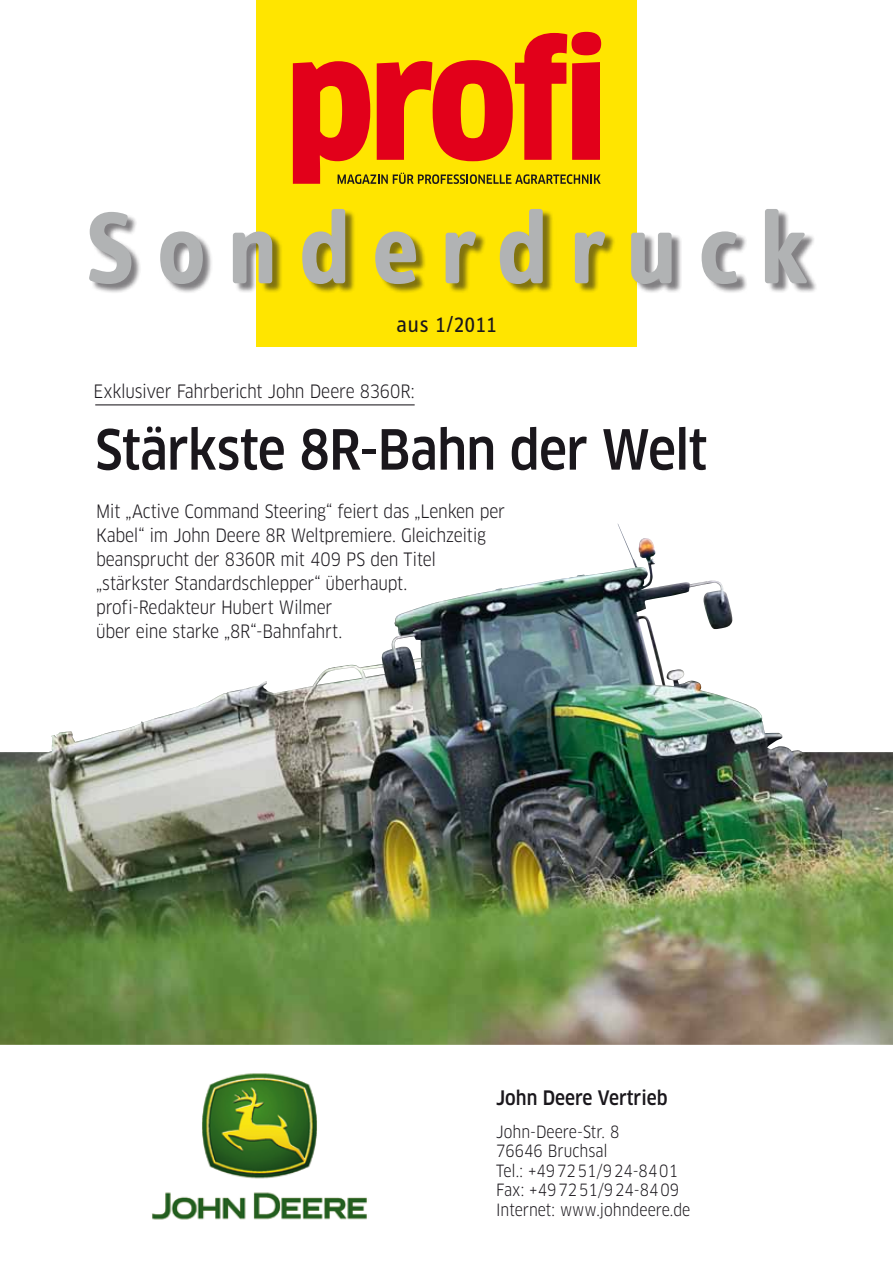
<style>
.page{position:relative;width:893px;height:1263px;background:#fff}
.page>*{position:absolute;margin:0;border:0;box-sizing:border-box;transform-origin:0 0}
.t1{font:105px "Info Text Bold Tf";letter-spacing:.19em;color:#b1b3b4}
.t2{font:500 condensed 54px "Clan OT";letter-spacing:-.015em;color:#1a171c}
.t3{font:24px "Info Text Regular Tf";color:#1a171c}
.t4{font:500 condensed 19.5px "Clan OT";color:#1a171c;scale:.96 1}
.t5{font:condensed 18px/24px "Clan OT";letter-spacing:-.015em;color:#1a171c}
.t6{font:condensed 16.5px/19.5px "Clan OT";color:#1a171c;scale:.96 1}
</style>
<div class="page">
<div style="left:256px;top:0;width:381px;height:347px;background:#ffe500"></div>
<div style="left:91px;top:210px;width:727px;height:84px;background:#1a171c;opacity:.55"></div>
<svg style="left:293px;top:32px;width:308px;height:152px"></svg>
<img style="left:152px;top:1073px;width:215px;height:147px">
<hr style="left:95px;top:404px;width:320px;height:1px;background:#1a171c">
<img style="left:0;top:524px;width:893px;height:521px">
<h1 class="t1" style="left:85px;top:188px;width:725px">Sonderdruck</h1>
<h3 class="t3" style="left:396px;top:311px;width:102px">aus 1/2011</h3>
<p class="t5" style="left:94px;top:379px;width:323px">Exklusiver Fahrbericht John Deere 8360R:</p>
<h2 class="t2" style="left:95px;top:418px;width:614px">Stärkste 8R-Bahn der Welt</h2>
<p class="t5" style="left:96px;top:500px;width:411px">Mit „Active Command Steering“ feiert das „Lenken per Kabel“ im John Deere 8R Weltpremiere. Gleichzeitig beansprucht der 8360R mit 409 PS den Titel „stärkster Standardschlepper“ überhaupt. profi-Redakteur Hubert Wilmer<br>über eine starke „8R“-Bahnfahrt.</p>
<p class="t4" style="left:496px;top:1087px;width:180px">John Deere Vertrieb</p>
<p class="t6" style="left:496px;top:1122px;width:204px">John-Deere-Str. 8<br>76646 Bruchsal<br>Tel.: +497251/924-8401<br>Fax: +497251/924-8409<br>Internet: www.johndeere.de</p>
</div>
